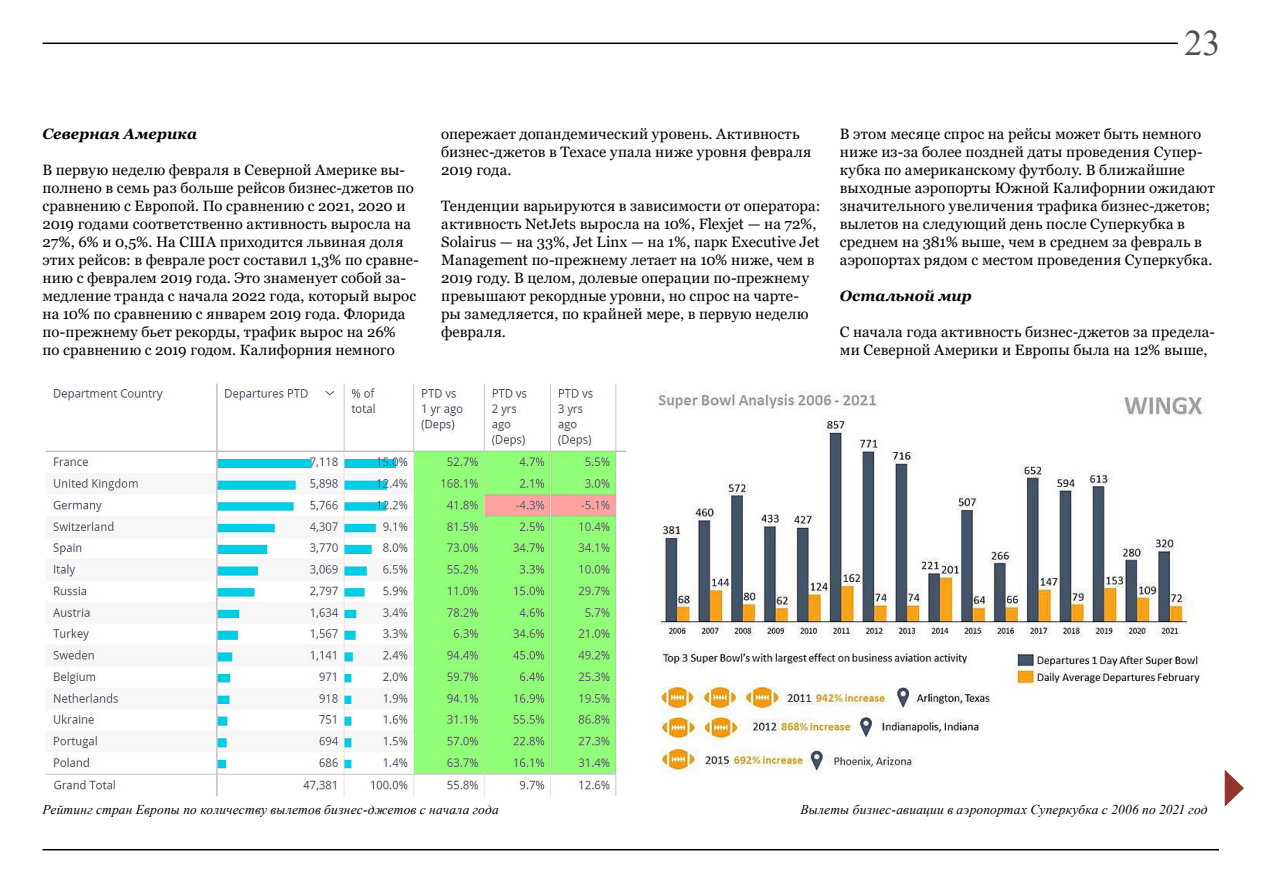
<style>
.page{position:relative;width:1263px;height:893px;background:#fff}
.page>*{position:absolute;margin:0;border:0;box-sizing:border-box;transform-origin:0 0}
.t1{font:36px "Times New Roman";color:#544f4c}
.t2{font:15px/18px "Georgia";letter-spacing:.005em;color:#000}
.t3{font:italic 700 15px "Georgia";letter-spacing:.005em;color:#000}
.t4{font:italic 13.5px "Times New Roman";letter-spacing:.01em;color:#000}
</style>
<div class="page">
<hr style="left:43px;top:849px;width:1176px;height:1px;background:#000">
<hr style="left:43px;top:43px;width:1135px;height:1px;background:#000">
<img style="left:46px;top:383px;width:579px;height:414px">
<img style="left:656px;top:391px;width:549px;height:383px">
<svg style="left:1224px;top:769px;width:20px;height:38px"></svg>
<p class="t1" style="left:1184px;top:17px;width:37px">23</p>
<p class="t3" style="left:43px;top:124px;width:156px">Северная Америка</p>
<p class="t2" style="left:43px;top:161px;width:378px">В первую неделю февраля в Северной Америке вы&shy;полнено в семь раз больше рейсов бизнес-джетов по сравнению с Европой. По сравнению с 2021, 2020 и 2019 годами соответственно активность выросла на 27%, 6% и 0,5%. На США приходится львиная доля этих рейсов: в феврале рост составил 1,3% по сравне&shy;нию с февралем 2019 года. Это знаменует собой за&shy;медление транда с начала 2022 года, который вырос на 10% по сравнению с январем 2019 года. Флорида по-прежнему бьет рекорды, трафик вырос на 26%<br>по сравнению с 2019 годом. Калифорния немного</p>
<p class="t2" style="left:441px;top:125px;width:372px">опережает допандемический уровень. Активность бизнес-джетов в Техасе упала ниже уровня февраля<br>2019 года.</p>
<p class="t2" style="left:441px;top:197px;width:381px">Тенденции варьируются в зависимости от оператора: активность NetJets выросла на 10%, Flexjet — на 72%, Solairus — на 33%, Jet Linx — на 1%, парк Executive Jet Management по-прежнему летает на 10% ниже, чем в 2019 году. В целом, долевые операции по-прежнему превышают рекордные уровни, но спрос на чарте&shy;ры замедляется, по крайней мере, в первую неделю февраля.</p>
<p class="t2" style="left:840px;top:125px;width:376px">В этом месяце спрос на рейсы может быть немного ниже из-за более поздней даты проведения Супер&shy;кубка по американскому футболу. В ближайшие выходные аэропорты Южной Калифорнии ожидают значительного увеличения трафика бизнес-джетов; вылетов на следующий день после Суперкубка в среднем на 381% выше, чем в среднем за февраль в аэропортах рядом с местом проведения Суперкубка.</p>
<p class="t3" style="left:840px;top:286px;width:133px">Остальной мир</p>
<p class="t2" style="left:840px;top:323px;width:377px">С начала года активность бизнес-джетов за предела&shy;ми Северной Америки и Европы была на 12% выше,</p>
<p class="t4" style="left:43px;top:800px;width:458px">Рейтинг стран Европы по количеству вылетов бизнес-джетов с начала года</p>
<p class="t4" style="left:800px;top:800px;width:409px">Вылеты бизнес-авиации в аэропортах Суперкубка с 2006 по 2021 год</p>
</div>
